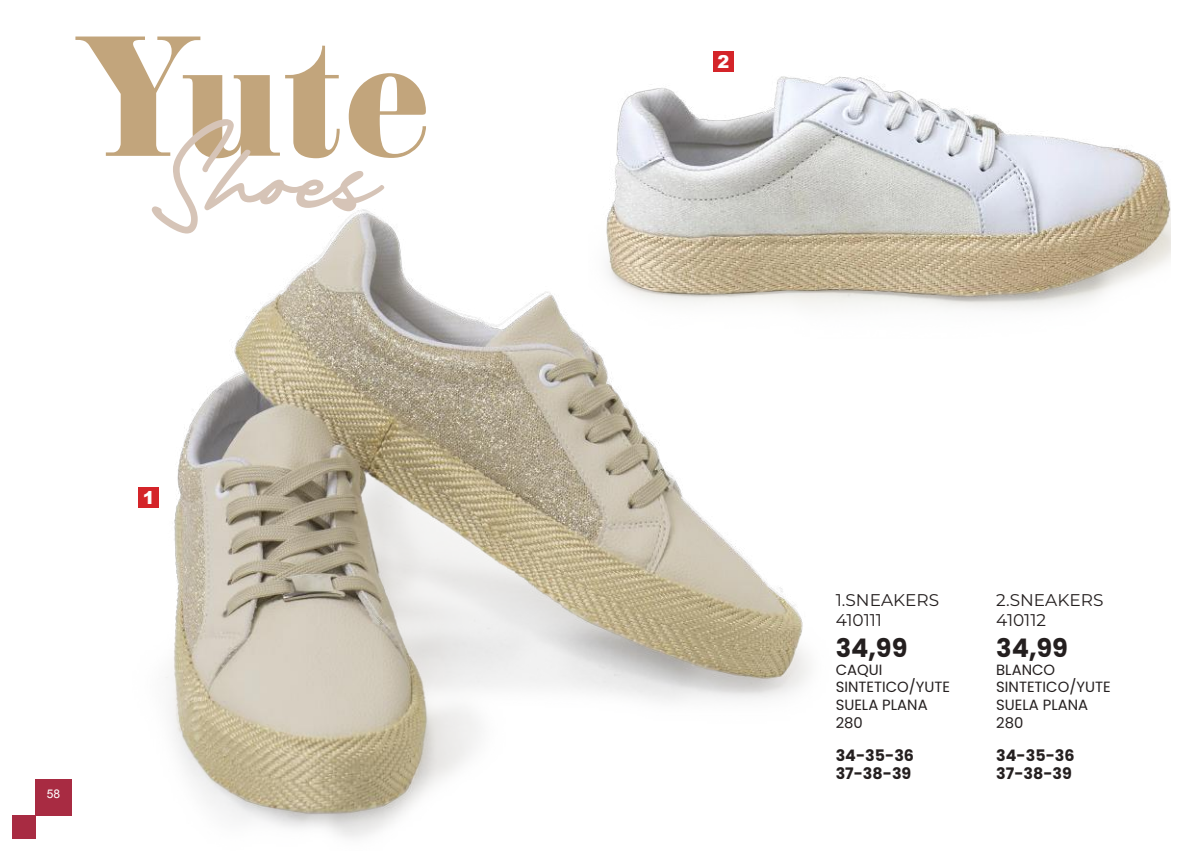
<style>
.page{position:relative;width:1191px;height:851px;background:#fff}
.page>*{position:absolute;margin:0;border:0;box-sizing:border-box;transform-origin:0 0}
.t1{font:148.8px "Eloquent JF Caption Pro";color:#c2a57c}
.t2{font:80.8px "Piedmont";color:#d6c4b7}
.t3{font:700 25.6px "Poppins";color:#241f1f}
.t4{font:900 17.8px "Arial";color:#fff}
.t5{font:17px/20.4px "Montserrat";color:#241f1f}
.t6{font:700 15.8px/18px "Poppins";color:#241f1f}
.t7{font:14.8px/17.8px "Poppins";color:#241f1f}
.t8{font:12px "Arial";color:#fff}
</style>
<div class="page">
<img style="left:616px;top:76px;width:554px;height:233px">
<div style="left:713px;top:51px;width:21px;height:21px;background:#d42429"></div>
<img style="left:138px;top:164px;width:697px;height:674px">
<div style="left:138px;top:486px;width:21px;height:21px;background:#d42429"></div>
<div style="left:13px;top:815px;width:23px;height:23px;background:#a82b42"></div>
<div style="left:36px;top:778px;width:36px;height:37px;background:#a82b42"></div>
<h1 class="t1" style="left:72px;top:40px;width:359px">Yute</h1>
<h2 class="t2" style="left:148px;top:139px;width:234px">Shoes</h2>
<p class="t4" style="left:143px;top:484px;width:13px">1</p>
<p class="t8" style="left:47px;top:786px;width:15px">58</p>
<p class="t4" style="left:717px;top:48px;width:13px">2</p>
<p class="t5" style="left:835px;top:589px;width:105px">1.SNEAKERS<br>410111</p>
<h3 class="t3" style="left:835px;top:633px;width:73px">34,99</h3>
<p class="t7" style="left:835px;top:660px;width:116px">CAQUI<br>SINTETICO/YUTE<br>SUELA PLANA<br>280</p>
<p class="t6" style="left:835px;top:746px;width:80px">34-35-36<br>37-38-39</p>
<p class="t5" style="left:996px;top:589px;width:109px">2.SNEAKERS<br>410112</p>
<h3 class="t3" style="left:996px;top:633px;width:73px">34,99</h3>
<p class="t7" style="left:996px;top:660px;width:116px">BLANCO<br>SINTETICO/YUTE<br>SUELA PLANA<br>280</p>
<p class="t6" style="left:996px;top:746px;width:80px">34-35-36<br>37-38-39</p>
</div>
